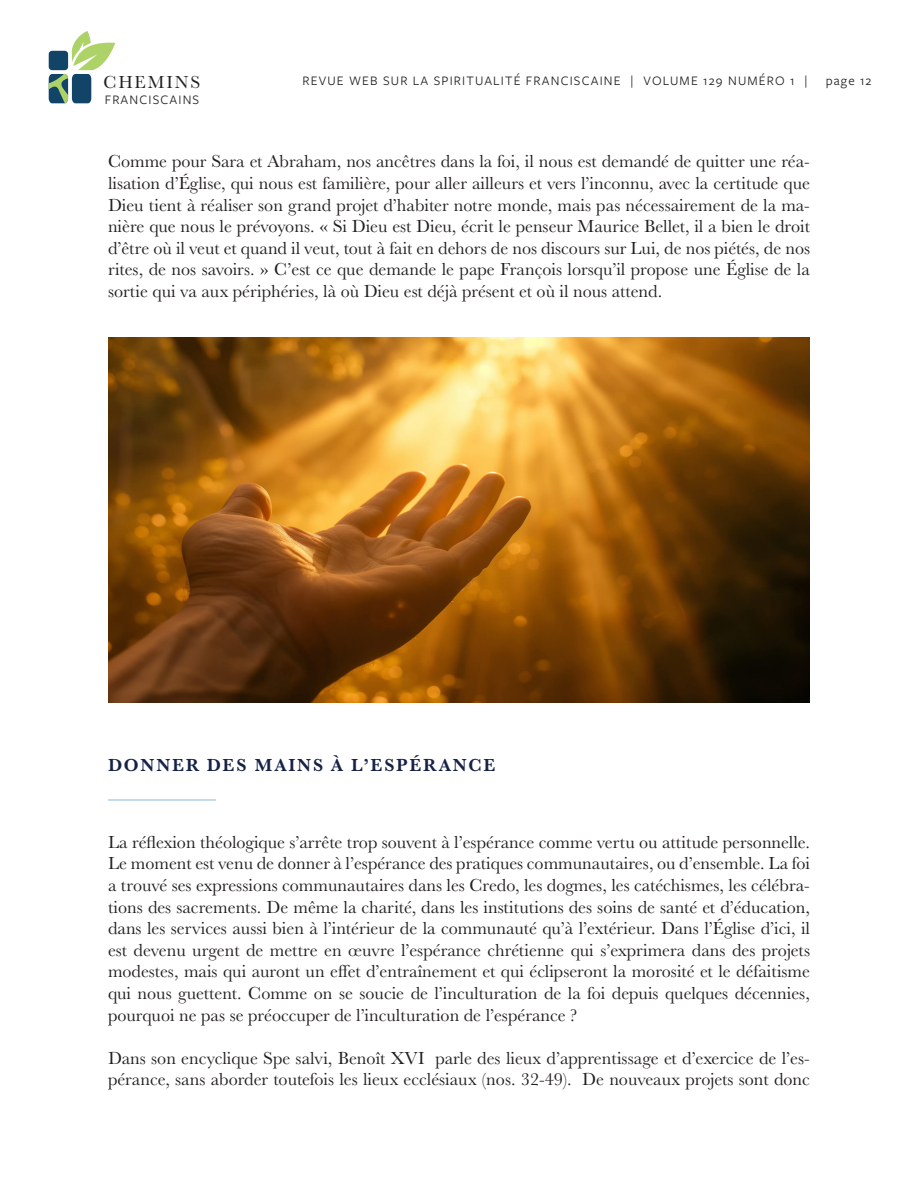
<style>
.page{position:relative;width:918px;height:1188px;background:#fff}
.page>*{position:absolute;margin:0;border:0;box-sizing:border-box;transform-origin:0 0}
.corps{font:18px/21.6px "Baskerville URW";color:#231f20;text-align:justify}
.sous-titre{font:700 18px "Baskerville URW";letter-spacing:.1em;color:#152246}
.corps-2{font:18px "Baskerville URW";letter-spacing:.1em;color:#231f20}
.t1{font:13.5px "Freight Sans Pro";letter-spacing:.085em;color:#231f20}
</style>
<div class="page">
<svg style="left:49px;top:31px;width:66px;height:72px"></svg>
<hr style="left:108px;top:799px;width:108px;height:2px;background:#b0d0e4">
<img style="left:108px;top:338px;width:702px;height:365px">
<p class="corps-2" style="left:104px;top:70px;width:98px">CHEMINS</p>
<p class="t1" style="left:105px;top:90px;width:96px">FRANCISCAINS</p>
<p class="t1" style="left:302px;top:72px;width:507px">REVUE WEB SUR LA SPIRITUALITÉ FRANCISCAINE | VOLUME 129 NUMÉRO 1 |</p>
<p class="t1" style="left:826px;top:72px;width:47px">page 12</p>
<p class="corps" style="left:108px;top:150px;width:704px">Comme pour Sara et Abraham, nos ancêtres dans la foi, il nous est demandé de quitter une réa&shy;lisation d’Église, qui nous est familière, pour aller ailleurs et vers l’inconnu, avec la certitude que Dieu tient à réaliser son grand projet d’habiter notre monde, mais pas nécessairement de la ma&shy;nière que nous le prévoyons. « Si Dieu est Dieu, écrit le penseur Maurice Bellet, il a bien le droit d’être où il veut et quand il veut, tout à fait en dehors de nos discours sur Lui, de nos piétés, de nos rites, de nos savoirs. » C’est ce que demande le pape François lorsqu’il propose une Église de la sortie qui va aux périphéries, là où Dieu est déjà présent et où il nous attend.</p>
<p class="sous-titre" style="left:108px;top:752px;width:389px">DONNER DES MAINS À L’ESPÉRANCE</p>
<p class="corps" style="left:108px;top:831px;width:704px">La réflexion théologique s’arrête trop souvent à l’espérance comme vertu ou attitude personnelle.<br>Le moment est venu de donner à l’espérance des pratiques communautaires, ou d’ensemble. La foi a trouvé ses expressions communautaires dans les Credo, les dogmes, les catéchismes, les célébra&shy;tions des sacrements. De même la charité, dans les institutions des soins de santé et d’éducation, dans les services aussi bien à l’intérieur de la communauté qu’à l’extérieur. Dans l’Église d’ici, il est devenu urgent de mettre en œuvre l’espérance chrétienne qui s’exprimera dans des projets modestes, mais qui auront un effet d’entraînement et qui éclipseront la morosité et le défaitisme qui nous guettent. Comme on se soucie de l’inculturation de la foi depuis quelques décennies, pourquoi ne pas se préoccuper de l’inculturation de l’espérance ?</p>
<p class="corps" style="left:108px;top:1047px;width:704px">Dans son encyclique Spe salvi, Benoît XVI parle des lieux d’apprentissage et d’exercice de l’es&shy;pérance, sans aborder toutefois les lieux ecclésiaux (nos. 32-49). De nouveaux projets sont donc</p>
</div>
